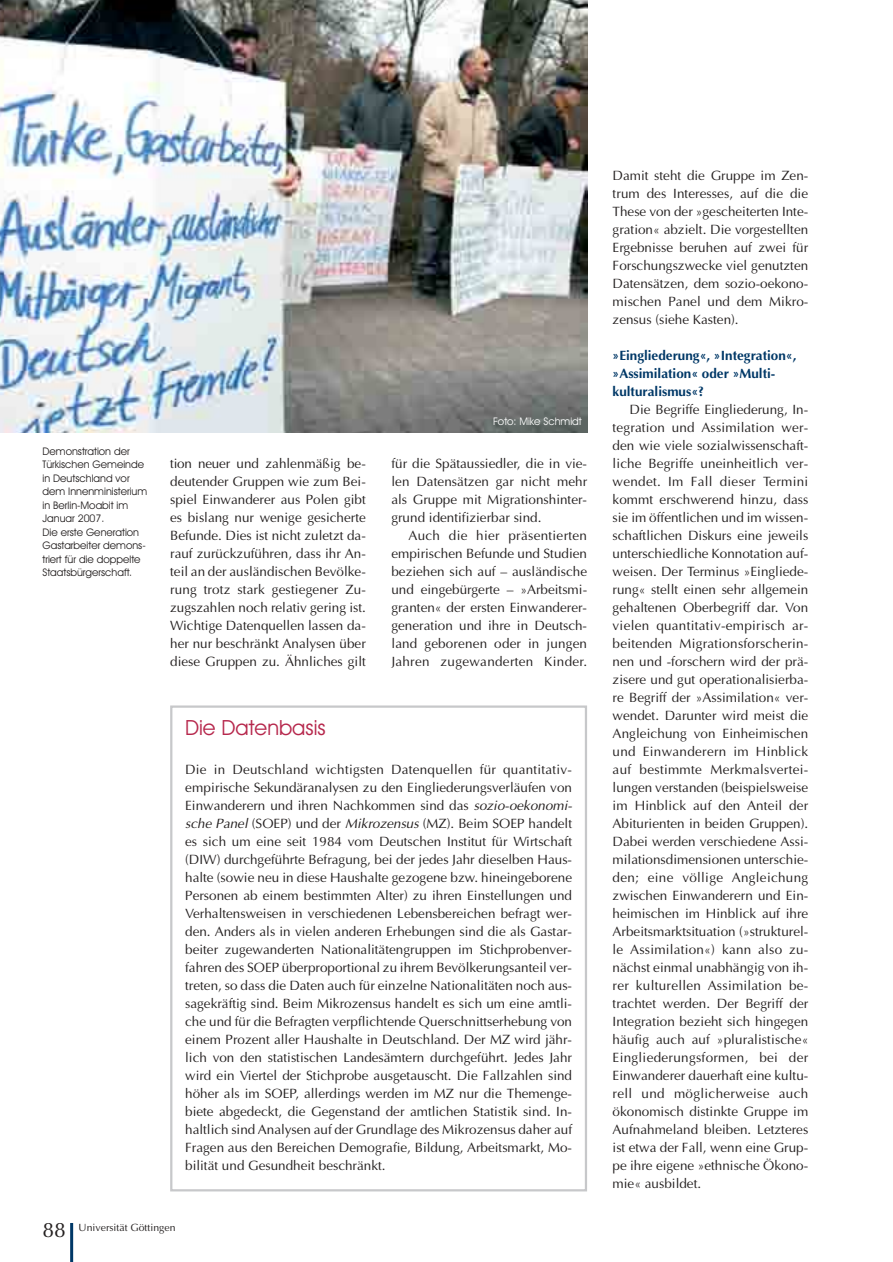
<style>
.page{position:relative;width:893px;height:1262px;background:#fff}
.page>*{position:absolute;margin:0;border:0;box-sizing:border-box;transform-origin:0 0}
.t1{font:21px "Avant Garde IT Cby BT";color:#b6274c}
.t2{font:21px "Optima";color:#231f1f}
.t3{font:13.5px/18px "Optima";color:#231f1f;text-align:justify}
.t4{font:700 13.5px/18px "Optima";color:#003867}
.t5{font:10.5px/13.5px "Avant Garde IT Cby BT";color:#231f1f}
.t6{font:10.5px "Optima";color:#231f1f}
.t7{font:10.5px "Avant Garde IT Cby BT";color:#fff}
.s1{font-style:italic}
</style>
<div class="page">
<hr style="left:70px;top:1222px;width:3px;height:39px;background:#003867">
<div style="left:170px;top:705px;width:417px;height:486px;border:2px solid #c7c8ca"></div>
<img style="left:0;top:0;width:587px;height:432px">
<p class="t5" style="left:43px;top:445px;width:106px">Demonstration der<br>Türkischen Gemeinde in Deutschland vor dem Innenministerium in Berlin-Moabit im<br>Januar 2007.<br>Die erste Generation<br>Gastarbeiter demons&shy;triert für die doppelte<br>Staatsbürgerschaft.</p>
<p class="t7" style="left:493px;top:418px;width:90px">Foto: Mike Schmidt</p>
<p class="t3" style="left:170px;top:456px;width:197px">tion neuer und zahlenmäßig be&shy;deutender Gruppen wie zum Bei&shy;spiel Einwanderer aus Polen gibt es bislang nur wenige gesicherte Befunde. Dies ist nicht zuletzt da&shy;rauf zurückzuführen, dass ihr An&shy;teil an der ausländischen Bevölke&shy;rung trotz stark gestiegener Zu&shy;zugszahlen noch relativ gering ist.<br>Wichtige Datenquellen lassen da&shy;her nur beschränkt Analysen über diese Gruppen zu. Ähnliches gilt</p>
<p class="t3" style="left:391px;top:456px;width:197px">für die Spätaussiedler, die in vie&shy;len Datensätzen gar nicht mehr als Gruppe mit Migrationshinter&shy;grund identifizierbar sind.</p>
<p class="t3" style="left:391px;top:528px;width:197px;text-indent:17px">Auch die hier präsentierten empirischen Befunde und Studien beziehen sich auf – ausländische und eingebürgerte – »Arbeitsmi&shy;granten« der ersten Einwanderer&shy;generation und ihre in Deutsch&shy;land geborenen oder in jungen Jahren zugewanderten Kinder.</p>
<h1 class="t1" style="left:185px;top:720px;width:142px">Die Datenbasis</h1>
<p class="t3" style="left:185px;top:762px;width:388px">Die in Deutschland wichtigsten Datenquellen für quantitativ&shy;empirische Sekundäranalysen zu den Eingliederungsverläufen von Einwanderern und ihren Nachkommen sind das <span class="s1">sozio-oekonomi&shy;sche Panel</span> (SOEP) und der <span class="s1">Mikrozensus</span> (MZ). Beim SOEP handelt es sich um eine seit 1984 vom Deutschen Institut für Wirtschaft (DIW) durchgeführte Befragung, bei der jedes Jahr dieselben Haus&shy;halte (sowie neu in diese Haushalte gezogene bzw. hineingeborene Personen ab einem bestimmten Alter) zu ihren Einstellungen und Verhaltensweisen in verschiedenen Lebensbereichen befragt wer&shy;den. Anders als in vielen anderen Erhebungen sind die als Gastar&shy;beiter zugewanderten Nationalitätengruppen im Stichprobenver&shy;fahren des SOEP überproportional zu ihrem Bevölkerungsanteil ver&shy;treten, so dass die Daten auch für einzelne Nationalitäten noch aus&shy;sagekräftig sind. Beim Mikrozensus handelt es sich um eine amtli&shy;che und für die Befragten verpflichtende Querschnittserhebung von einem Prozent aller Haushalte in Deutschland. Der MZ wird jähr&shy;lich von den statistischen Landesämtern durchgeführt. Jedes Jahr wird ein Viertel der Stichprobe ausgetauscht. Die Fallzahlen sind höher als im SOEP, allerdings werden im MZ nur die Themenge&shy;biete abgedeckt, die Gegenstand der amtlichen Statistik sind. In&shy;haltlich sind Analysen auf der Grundlage des Mikrozensus daher auf Fragen aus den Bereichen Demografie, Bildung, Arbeitsmarkt, Mo&shy;bilität und Gesundheit beschränkt.</p>
<h1 class="t2" style="left:43px;top:1221px;width:25px">88</h1>
<p class="t6" style="left:79px;top:1223px;width:98px">Universität Göttingen</p>
<p class="t3" style="left:612px;top:168px;width:197px">Damit steht die Gruppe im Zen&shy;trum des Interesses, auf die die These von der »gescheiterten Inte&shy;gration« abzielt. Die vorgestellten Ergebnisse beruhen auf zwei für Forschungszwecke viel genutzten Datensätzen, dem sozio-oekono&shy;mischen Panel und dem Mikro&shy;zensus (siehe Kasten).</p>
<p class="t4" style="left:612px;top:348px;width:185px">»Eingliederung«, »Integration«, »Assimilation« oder »Multi&shy;kulturalismus«?</p>
<p class="t3" style="left:612px;top:402px;width:197px;text-indent:17px">Die Begriffe Eingliederung, In&shy;tegration und Assimilation wer&shy;den wie viele sozialwissenschaft&shy;liche Begriffe uneinheitlich ver&shy;wendet. Im Fall dieser Termini kommt erschwerend hinzu, dass sie im öffentlichen und im wissen&shy;schaftlichen Diskurs eine jeweils unterschiedliche Konnotation auf&shy;weisen. Der Terminus »Eingliede&shy;rung« stellt einen sehr allgemein gehaltenen Oberbegriff dar. Von vielen quantitativ-empirisch ar&shy;beitenden Migrationsforscherin&shy;nen und -forschern wird der prä&shy;zisere und gut operationalisierba&shy;re Begriff der »Assimilation« ver&shy;wendet. Darunter wird meist die Angleichung von Einheimischen und Einwanderern im Hinblick auf bestimmte Merkmalsvertei&shy;lungen verstanden (beispielsweise im Hinblick auf den Anteil der Abiturienten in beiden Gruppen).<br>Dabei werden verschiedene Assi&shy;milationsdimensionen unterschie&shy;den; eine völlige Angleichung zwischen Einwanderern und Ein&shy;heimischen im Hinblick auf ihre Arbeitsmarktsituation (»strukturel&shy;le Assimilation«) kann also zu&shy;nächst einmal unabhängig von ih&shy;rer kulturellen Assimilation be&shy;trachtet werden. Der Begriff der Integration bezieht sich hingegen häufig auch auf »pluralistische« Eingliederungsformen, bei der Einwanderer dauerhaft eine kultu&shy;rell und möglicherweise auch ökonomisch distinkte Gruppe im Aufnahmeland bleiben. Letzteres ist etwa der Fall, wenn eine Grup&shy;pe ihre eigene »ethnische Ökono&shy;mie« ausbildet.</p>
</div>
